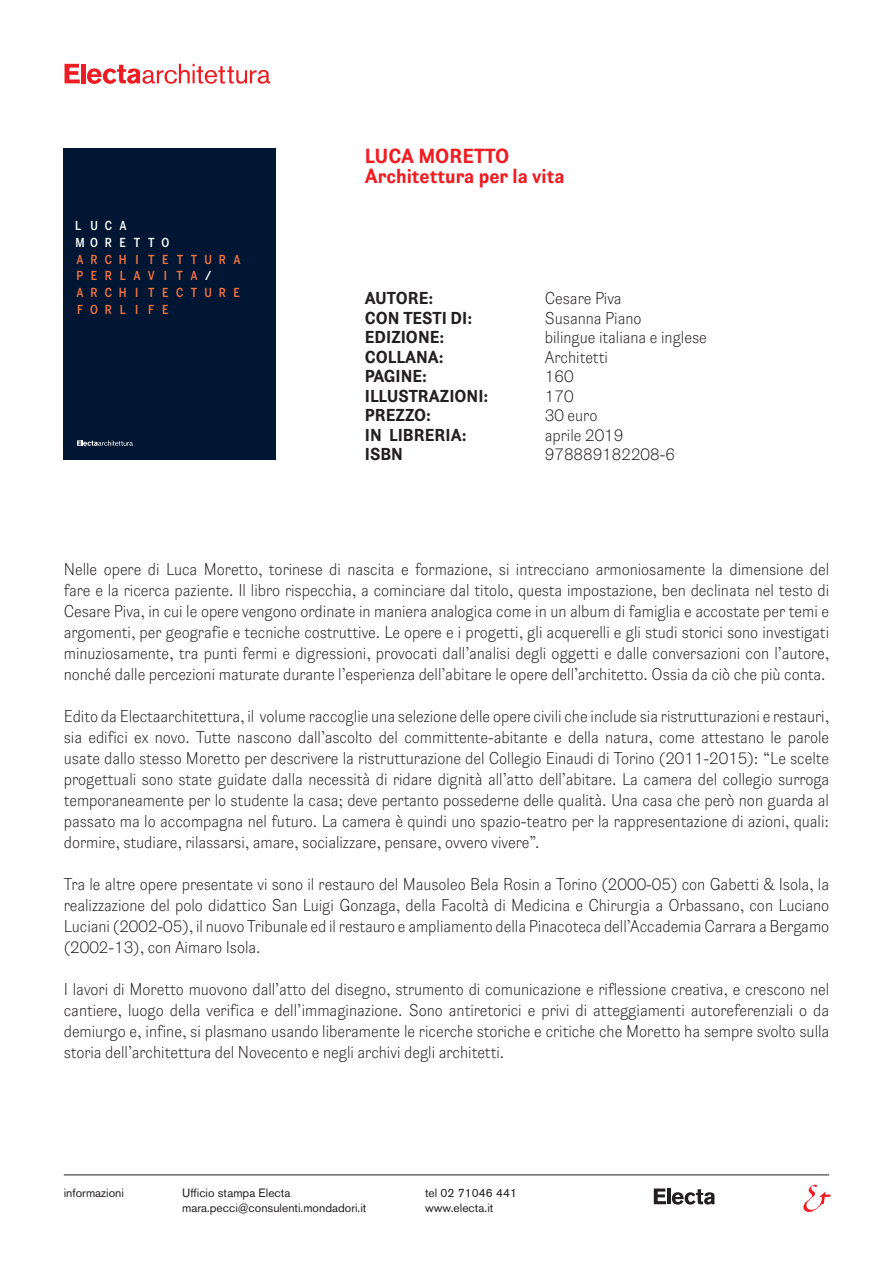
<style>
.page{position:relative;width:893px;height:1263px;background:#fff}
.page>*{position:absolute;margin:0;border:0;box-sizing:border-box;transform-origin:0 0}
.t1{font:700 19.5px/19.5px "Mast";color:#ee1d23}
.t2{font:16.5px/21px "Mast";color:#231f20;text-align:justify}
.t3{font:700 16.5px "Mast";color:#231f20}
.t4{font:500 12.3px/16.6px "Benton Sans Cond";letter-spacing:.6em;color:#f37243}
.t5{font:500 12.3px/16.6px "Benton Sans Cond";letter-spacing:.57em;color:#fff}
.t6{font:12px/15px "Akzidenz Grotesk BE";color:#231f20}
.s1{color:#fff}
</style>
<div class="page">
<hr style="left:64px;top:1175px;width:765px;height:1px;background:#231f20">
<svg style="left:654px;top:1188px;width:12px;height:16px"></svg>
<hr style="left:667px;top:1188px;width:4px;height:16px;background:#231f20">
<svg style="left:672px;top:1189px;width:43px;height:16px"></svg>
<svg style="left:803px;top:1184px;width:28px;height:28px"></svg>
<svg style="left:65px;top:64px;width:15px;height:19px"></svg>
<div style="left:81px;top:64px;width:5px;height:19px;background:#ee1d23"></div>
<svg style="left:87px;top:64px;width:183px;height:20px"></svg>
<div style="left:64px;top:149px;width:212px;height:311px;background:#001632"></div>
<svg style="left:77px;top:440px;width:56px;height:6px"></svg>
<p class="t5" style="left:75px;top:217px;width:96px">L UCA<br>MORETTO</p>
<p class="t4" style="left:76px;top:251px;width:166px">ARCH I TETTURA<br>PERLAV I TA<span class="s1">/<br></span>ARCHI TECTURE<br>FORL I FE</p>
<p class="t1" style="left:365px;top:146px;width:201px">LUCA MORETTO<br>Architettura per la vita</p>
<p class="t3" style="left:365px;top:288px;width:70px">AUTORE:</p>
<p class="t2" style="left:545px;top:288px;width:78px">Cesare Piva</p>
<p class="t3" style="left:365px;top:307px;width:109px">CON TESTI DI:</p>
<p class="t2" style="left:545px;top:307px;width:98px">Susanna Piano</p>
<p class="t3" style="left:365px;top:327px;width:81px">EDIZIONE:</p>
<p class="t2" style="left:545px;top:327px;width:163px">bilingue italiana e inglese</p>
<p class="t3" style="left:365px;top:346px;width:81px">COLLANA:</p>
<p class="t2" style="left:545px;top:346px;width:65px">Architetti</p>
<p class="t3" style="left:365px;top:366px;width:64px">PAGINE:</p>
<p class="t2" style="left:545px;top:366px;width:30px">160</p>
<p class="t3" style="left:365px;top:385px;width:125px">ILLUSTRAZIONI:</p>
<p class="t2" style="left:545px;top:385px;width:30px">170</p>
<p class="t3" style="left:365px;top:405px;width:68px">PREZZO:</p>
<p class="t2" style="left:545px;top:405px;width:54px">30 euro</p>
<p class="t3" style="left:365px;top:424px;width:103px">IN LIBRERIA:</p>
<p class="t2" style="left:545px;top:424px;width:80px">aprile 2019</p>
<p class="t3" style="left:365px;top:444px;width:40px">ISBN</p>
<p class="t2" style="left:545px;top:444px;width:132px">978889182208-6</p>
<p class="t2" style="left:64px;top:559px;width:767px">Nelle opere di Luca Moretto, torinese di nascita e formazione, si intrecciano armoniosamente la dimensione del fare e la ricerca paziente. Il libro rispecchia, a cominciare dal titolo, questa impostazione, ben declinata nel testo di Cesare Piva, in cui le opere vengono ordinate in maniera analogica come in un album di famiglia e accostate per temi e argomenti, per geografie e tecniche costruttive. Le opere e i progetti, gli acquerelli e gli studi storici sono investigati minuziosamente, tra punti fermi e digressioni, provocati dall’analisi degli oggetti e dalle conversazioni con l’autore, nonché dalle percezioni maturate durante l’esperienza dell’abitare le opere dell’architetto. Ossia da ciò che più conta.</p>
<p class="t2" style="left:64px;top:706px;width:767px">Edito da Electaarchitettura, il volume raccoglie una selezione delle opere civili che include sia ristrutturazioni e restauri, sia edifici ex novo. Tutte nascono dall’ascolto del committente-abitante e della natura, come attestano le parole usate dallo stesso Moretto per descrivere la ristrutturazione del Collegio Einaudi di Torino (2011-2015): “Le scelte progettuali sono state guidate dalla necessità di ridare dignità all’atto dell’abitare. La camera del collegio surroga temporaneamente per lo studente la casa; deve pertanto possederne delle qualità. Una casa che però non guarda al passato ma lo accompagna nel futuro. La camera è quindi uno spazio-teatro per la rappresentazione di azioni, quali: dormire, studiare, rilassarsi, amare, socializzare, pensare, ovvero vivere”.</p>
<p class="t2" style="left:64px;top:874px;width:767px">Tra le altre opere presentate vi sono il restauro del Mausoleo Bela Rosin a Torino (2000-05) con Gabetti &amp; Isola, la realizzazione del polo didattico San Luigi Gonzaga, della Facoltà di Medicina e Chirurgia a Orbassano, con Luciano Luciani (2002-05), il nuovo Tribunale ed il restauro e ampliamento della Pinacoteca dell’Accademia Carrara a Bergamo (2002-13), con Aimaro Isola.</p>
<p class="t2" style="left:64px;top:979px;width:767px">I lavori di Moretto muovono dall’atto del disegno, strumento di comunicazione e riflessione creativa, e crescono nel cantiere, luogo della verifica e dell’immaginazione. Sono antiretorici e privi di atteggiamenti autoreferenziali o da demiurgo e, infine, si plasmano usando liberamente le ricerche storiche e critiche che Moretto ha sempre svolto sulla storia dell’architettura del Novecento e negli archivi degli architetti.</p>
<p class="t6" style="left:64px;top:1185px;width:62px">informazioni</p>
<p class="t6" style="left:182px;top:1185px;width:186px">Ufficio stampa Electa mara.pecci@consulenti.mondadori.it</p>
<p class="t6" style="left:425px;top:1185px;width:93px">tel 02 71046 441 www.electa.it</p>
</div>
